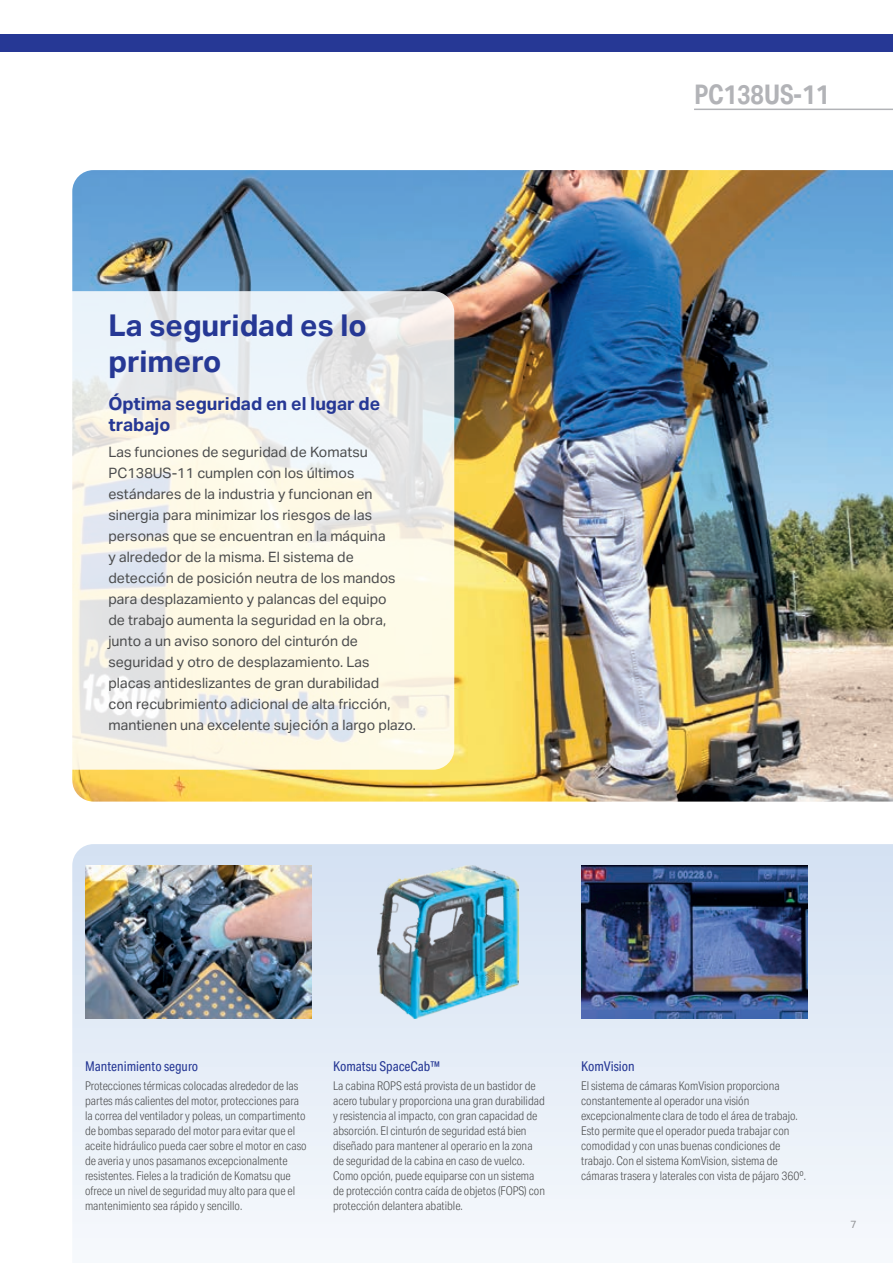
<style>
.page{position:relative;width:893px;height:1263px;background:#fff}
.page>*{position:absolute;margin:0;border:0;box-sizing:border-box;transform-origin:0 0}
.t1{font:700 30px/36px "Aktiv Grotesk";color:#263895}
.t2{font:700 27px "Aktiv Grotesk Cd";color:#b2b3b7}
.t3{font:700 18px/21px "Aktiv Grotesk";color:#263895}
.t4{font:14.25px/21px "Aktiv Grotesk";color:#4b4c4d}
.t5{font:13.5px "Aktiv Grotesk Cd";color:#263895}
.t6{font:300 12px/15px "Aktiv Grotesk Cd";color:#4b4c4d}
.t7{font:10.5px "Aktiv Grotesk";color:#939598}
</style>
<div class="page">
<img style="left:72px;top:170px;width:821px;height:631px">
<svg style="left:72px;top:844px;width:821px;height:394px"></svg>
<svg style="left:47px;top:291px;width:407px;height:479px;background:#f3f2ea"></svg>
<img style="left:377px;top:865px;width:142px;height:153px">
<img style="left:581px;top:865px;width:227px;height:153px">
<img style="left:85px;top:865px;width:227px;height:153px">
<div style="left:0;top:34px;width:893px;height:17px;background:#263895"></div>
<hr style="left:694px;top:109px;width:199px;height:1px;background:#b2b3b7">
<h1 class="t1" style="left:108px;top:308px;width:260px">La seguridad es lo primero</h1>
<h3 class="t3" style="left:108px;top:394px;width:273px">Óptima seguridad en el lugar de trabajo</h3>
<p class="t4" style="left:108px;top:441px;width:309px">Las funciones de seguridad de Komatsu PC138US-11 cumplen con los últimos estándares de la industria y funcionan en sinergia para minimizar los riesgos de las personas que se encuentran en la máquina<br>y alrededor de la misma. El sistema de detección de posición neutra de los mandos para desplazamiento y palancas del equipo<br>de trabajo aumenta la seguridad en la obra, junto a un aviso sonoro del cinturón de seguridad y otro de desplazamiento. Las<br>placas antideslizantes de gran durabilidad<br>con recubrimiento adicional de alta fricción, mantienen una excelente sujeción a largo plazo.</p>
<h2 class="t2" style="left:694px;top:79px;width:137px">PC138US-11</h2>
<p class="t5" style="left:85px;top:1058px;width:115px">Mantenimiento seguro</p>
<p class="t6" style="left:85px;top:1078px;width:223px">Protecciones térmicas colocadas alrededor de las partes más calientes del motor, protecciones para la correa del ventilador y poleas, un compartimento de bombas separado del motor para evitar que el aceite hidráulico pueda caer sobre el motor en caso de averia y unos pasamanos excepcionalmente resistentes. Fieles a la tradición de Komatsu que ofrece un nivel de seguridad muy alto para que el mantenimiento sea rápido y sencillo.</p>
<p class="t5" style="left:333px;top:1058px;width:108px">Komatsu SpaceCab™</p>
<p class="t6" style="left:333px;top:1078px;width:214px">La cabina ROPS está provista de un bastidor de acero tubular y proporciona una gran durabilidad y resistencia al impacto, con gran capacidad de absorción. El cinturón de seguridad está bien diseñado para mantener al operario en la zona de seguridad de la cabina en caso de vuelco.<br>Como opción, puede equiparse con un sistema de protección contra caída de objetos (FOPS) con protección delantera abatible.</p>
<p class="t5" style="left:581px;top:1058px;width:55px">KomVision</p>
<p class="t6" style="left:581px;top:1078px;width:227px">El sistema de cámaras KomVision proporciona constantemente al operador una visión excepcionalmente clara de todo el área de trabajo.<br>Esto permite que el operador pueda trabajar con comodidad y con unas buenas condiciones de trabajo. Con el sistema KomVision, sistema de cámaras trasera y laterales con vista de pájaro 360º.</p>
<p class="t7" style="left:850px;top:1218px;width:8px">7</p>
</div>
